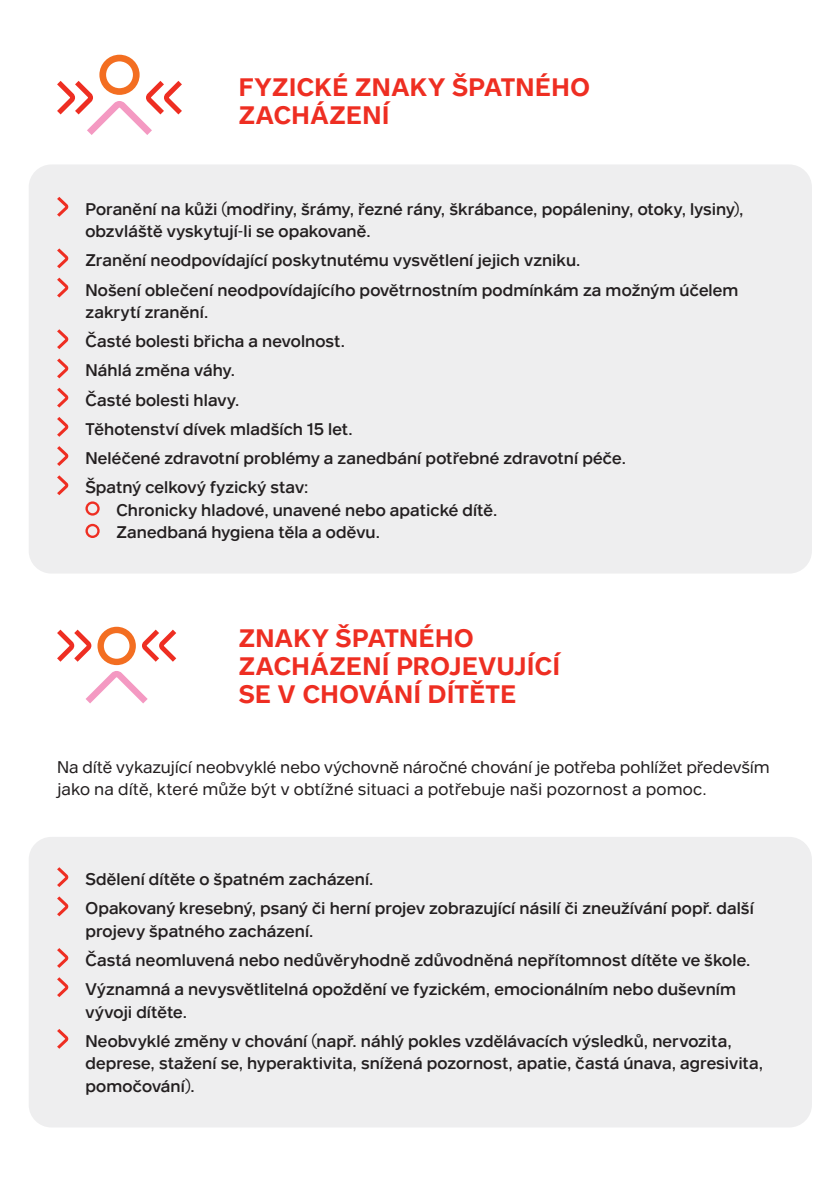
<style>
.page{position:relative;width:840px;height:1191px;background:#fff}
.page>*{position:absolute;margin:0;border:0;box-sizing:border-box;transform-origin:0 0}
.t1{font:600 26px/28px "Aktion";letter-spacing:.02em;color:#ee2e22}
.t2{font:500 17.4px/29.2px "Aktion";color:#231f20}
.t3{font:17.4px/22.4px "Aktion";letter-spacing:-.005em;color:#231f20}
</style>
<div class="page">
<div style="left:29px;top:164px;width:782px;height:409px;background:#eeeeef;border-radius:23px"></div>
<svg style="left:57px;top:197px;width:12px;height:20px"></svg>
<svg style="left:57px;top:248px;width:12px;height:20px"></svg>
<svg style="left:57px;top:278px;width:12px;height:19px"></svg>
<svg style="left:57px;top:329px;width:12px;height:20px"></svg>
<svg style="left:57px;top:358px;width:12px;height:20px"></svg>
<svg style="left:57px;top:388px;width:12px;height:19px"></svg>
<svg style="left:57px;top:417px;width:12px;height:20px"></svg>
<svg style="left:57px;top:446px;width:12px;height:20px"></svg>
<svg style="left:57px;top:475px;width:12px;height:20px"></svg>
<svg style="left:85px;top:501px;width:15px;height:14px"></svg>
<svg style="left:85px;top:524px;width:15px;height:14px"></svg>
<div style="left:29px;top:837px;width:782px;height:290px;background:#eeeeef;border-radius:23px"></div>
<svg style="left:57px;top:867px;width:12px;height:20px"></svg>
<svg style="left:57px;top:896px;width:12px;height:20px"></svg>
<svg style="left:57px;top:948px;width:12px;height:20px"></svg>
<svg style="left:57px;top:977px;width:12px;height:20px"></svg>
<svg style="left:57px;top:1029px;width:12px;height:19px"></svg>
<svg style="left:57px;top:55px;width:125px;height:80px"></svg>
<svg style="left:97px;top:627px;width:39px;height:38px"></svg>
<svg style="left:85px;top:671px;width:62px;height:32px"></svg>
<svg style="left:57px;top:629px;width:34px;height:32px"></svg>
<svg style="left:142px;top:629px;width:34px;height:32px"></svg>
<h1 class="t1" style="left:238px;top:73px;width:352px">FYZICKÉ ZNAKY ŠPATNÉHO<br>ZACHÁZENÍ</h1>
<p class="t2" style="left:85px;top:197px;width:659px;line-height:22.4px">Poranění na kůži (modřiny, šrámy, řezné rány, škrábance, popáleniny, otoky, lysiny), obzvláště vyskytují-li se opakovaně.</p>
<p class="t2" style="left:85px;top:245px;width:654px">Zranění neodpovídající poskytnutému vysvětlení jejich vzniku.<br>Nošení oblečení neodpovídajícího povětrnostním podmínkám za možným účelem</p>
<p class="t2" style="left:85px;top:297px;width:542px">zakrytí zranění.<br>Časté bolesti břicha a nevolnost.<br>Náhlá změna váhy.<br>Časté bolesti hlavy.<br>Těhotenství dívek mladších 15 let.<br>Neléčené zdravotní problémy a zanedbání potřebné zdravotní péče.<br>Špatný celkový fyzický stav:</p>
<p class="t2" style="left:116px;top:498px;width:382px;line-height:22.4px">Chronicky hladové, unavené nebo apatické dítě.<br>Zanedbaná hygiena těla a oděvu.</p>
<h1 class="t1" style="left:238px;top:624px;width:322px">ZNAKY ŠPATNÉHO<br>ZACHÁZENÍ PROJEVUJÍCÍ<br>SE V CHOVÁNÍ DÍTĚTE</h1>
<p class="t3" style="left:57px;top:755px;width:714px">Na dítě vykazující neobvyklé nebo výchovně náročné chování je potřeba pohlížet především jako na dítě, které může být v obtížné situaci a potřebuje naši pozornost a pomoc.</p>
<p class="t2" style="left:85px;top:864px;width:669px">Sdělení dítěte o špatném zacházení.<br>Opakovaný kresebný, psaný či herní projev zobrazující násilí či zneužívání popř. další</p>
<p class="t2" style="left:85px;top:915px;width:666px">projevy špatného zacházení.<br>Častá neomluvená nebo nedůvěryhodně zdůvodněná nepřítomnost dítěte ve škole.<br>Významná a nevysvětlitelná opoždění ve fyzickém, emocionálním nebo duševním</p>
<p class="t2" style="left:85px;top:996px;width:647px">vývoji dítěte.<br>Neobvyklé změny v chování (např. náhlý pokles vzdělávacích výsledků, nervozita,</p>
<p class="t2" style="left:85px;top:1051px;width:678px;line-height:22.4px">deprese, stažení se, hyperaktivita, snížená pozornost, apatie, častá únava, agresivita, pomočování).</p>
</div>
